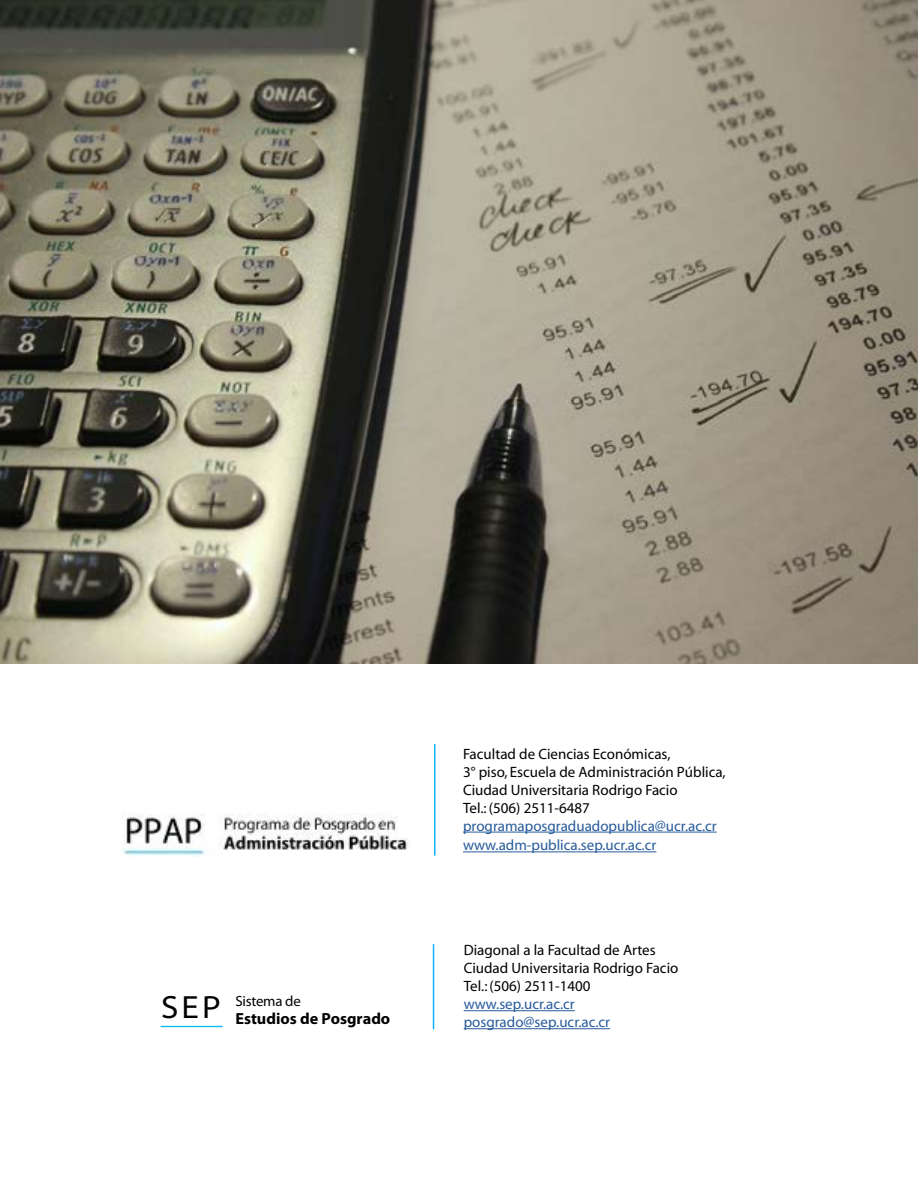
<style>
.page{position:relative;width:918px;height:1188px;background:#fff}
.page>*{position:absolute;margin:0;border:0;box-sizing:border-box;transform-origin:0 0}
.t1{font:700 16.05px "Myriad Pro";color:#000}
.t2{font:15px/18px "Myriad";color:#000}
.t3{font:15px/19.8px "Myriad";color:#275b9b}
.t4{font:14.7px "Myriad Pro";letter-spacing:-.015em;color:#000}
.s1{font-stretch:semi-expanded;font-size:32.25px}
</style>
<div class="page">
<hr style="left:463px;top:832px;width:254px;height:1px;background:#275b9b">
<hr style="left:463px;top:852px;width:193px;height:1px;background:#275b9b">
<hr style="left:464px;top:1010px;width:111px;height:1px;background:#275b9b">
<hr style="left:464px;top:1028px;width:146px;height:1px;background:#275b9b">
<hr style="left:161px;top:1026px;width:62px;height:1px;background:#0bbbef">
<hr style="left:433px;top:944px;width:1px;height:85px;background:#10b3ff">
<hr style="left:434px;top:744px;width:2px;height:112px;background:#10b3ff">
<img style="left:122px;top:815px;width:286px;height:42px">
<img style="left:0;top:0;width:918px;height:663px">
<p class="t4" style="left:161px;top:992px;width:141px"><span class="s1">SEP</span> Sistema de</p>
<p class="t1" style="left:235px;top:1008px;width:156px">Estudios de Posgrado</p>
<p class="t2" style="left:463px;top:745px;width:264px">Facultad de Ciencias Económicas,<br>3° piso, Escuela de Administración Pública, Ciudad Universitaria Rodrigo Facio<br>Tel.: (506) 2511-6487</p>
<p class="t3" style="left:463px;top:816px;width:255px">programaposgraduadopublica@ucr.ac.cr www.adm-publica.sep.ucr.ac.cr</p>
<p class="t2" style="left:464px;top:942px;width:216px">Diagonal a la Facultad de Artes<br>Ciudad Universitaria Rodrigo Facio<br>Tel.: (506) 2511-1400</p>
<p class="t3" style="left:464px;top:996px;width:148px;line-height:18px">www.sep.ucr.ac.cr posgrado@sep.ucr.ac.cr</p>
</div>
